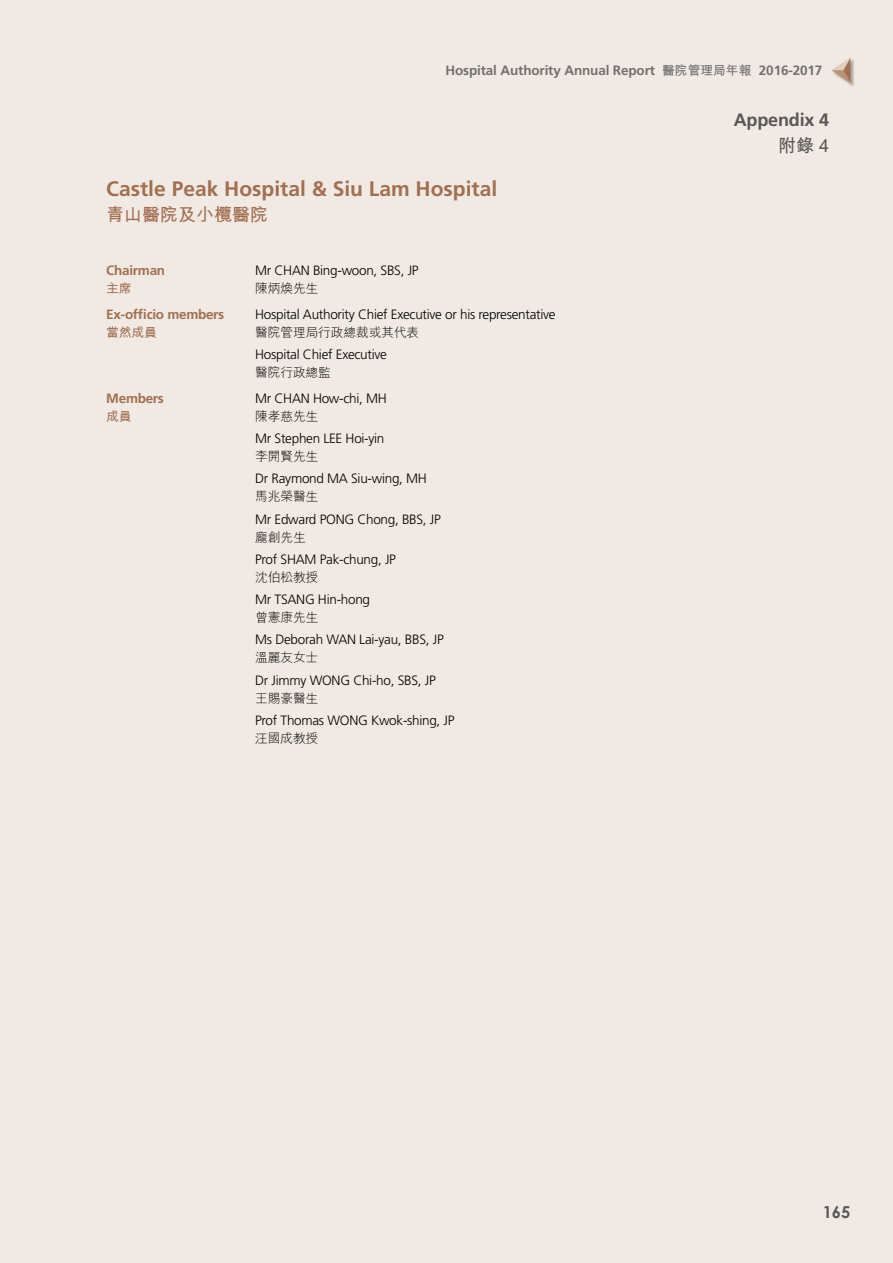
<style>
.page{position:relative;width:893px;height:1263px;background:#f1e9e3}
.page>*{position:absolute;margin:0;border:0;box-sizing:border-box;transform-origin:0 0}
.t1{font:700 21px "Frutiger";color:#a26f50}
.t2{font:700 18px/26.4px "Frutiger";letter-spacing:-.01em;color:#595757;text-align:right}
.t3{font:700 18px "M Hei HK";color:#a26f50}
.t4{font:700 16.5px "Century Gothic";color:#595757}
.t5{font:300 13.5px "Frutiger";letter-spacing:-.02em;color:#000}
.t6{font:700 13.5px "Frutiger";letter-spacing:-.01em;color:#727171}
.t7{font:700 13.5px "Frutiger";letter-spacing:-.02em;color:#a26f50}
.t8{font:300 12.75px "M Hei HK";letter-spacing:-.01em;color:#000}
.t9{font:700 12.75px "M Hei HK";letter-spacing:-.01em;color:#a26f50}
.s1{font-family:"M Hei HK";font-size:12.75px}
.s2{font-family:"M Hei HK"}
</style>
<div class="page">
<div style="left:832px;top:58px;width:23px;height:29px;background:#000;opacity:.3"></div>
<svg style="left:831px;top:58px;width:19px;height:25px"></svg>
<p class="t6" style="left:445px;top:62px;width:378px">Hospital Authority Annual Report <span class="s1">醫院管理局年報</span> 2016-2017</p>
<p class="t2" style="left:734px;top:106px;width:97px">Appendix 4<span class="s2">附錄 4</span></p>
<h3 class="t1" style="left:106px;top:177px;width:392px">Castle Peak Hospital &amp; Siu Lam Hospital</h3>
<h3 class="t3" style="left:106px;top:201px;width:163px">青山醫院及小欖醫院</h3>
<p class="t7" style="left:106px;top:262px;width:60px">Chairman</p>
<p class="t9" style="left:106px;top:279px;width:27px">主席</p>
<p class="t5" style="left:255px;top:263px;width:165px">Mr CHAN Bing-woon, SBS, JP</p>
<p class="t8" style="left:255px;top:279px;width:65px">陳炳煥先生</p>
<p class="t7" style="left:106px;top:306px;width:119px">Ex-officio members</p>
<p class="t9" style="left:106px;top:323px;width:52px">當然成員</p>
<p class="t5" style="left:255px;top:307px;width:302px">Hospital Authority Chief Executive or his representative</p>
<p class="t8" style="left:255px;top:323px;width:166px">醫院管理局行政總裁或其代表</p>
<p class="t5" style="left:255px;top:347px;width:133px">Hospital Chief Executive</p>
<p class="t8" style="left:255px;top:363px;width:77px">醫院行政總監</p>
<p class="t7" style="left:106px;top:390px;width:59px">Members</p>
<p class="t9" style="left:106px;top:407px;width:27px">成員</p>
<p class="t5" style="left:255px;top:391px;width:133px">Mr CHAN How-chi, MH</p>
<p class="t8" style="left:255px;top:407px;width:65px">陳孝慈先生</p>
<p class="t5" style="left:255px;top:431px;width:131px">Mr Stephen LEE Hoi-yin</p>
<p class="t8" style="left:255px;top:447px;width:65px">李開賢先生</p>
<p class="t5" style="left:255px;top:471px;width:173px">Dr Raymond MA Siu-wing, MH</p>
<p class="t8" style="left:255px;top:488px;width:65px">馬兆榮醫生</p>
<p class="t5" style="left:255px;top:511px;width:187px">Mr Edward PONG Chong, BBS, JP</p>
<p class="t8" style="left:255px;top:528px;width:52px">龐創先生</p>
<p class="t5" style="left:255px;top:552px;width:142px">Prof SHAM Pak-chung, JP</p>
<p class="t8" style="left:255px;top:568px;width:65px">沈伯松教授</p>
<p class="t5" style="left:255px;top:592px;width:116px">Mr TSANG Hin-hong</p>
<p class="t8" style="left:255px;top:608px;width:65px">曾憲康先生</p>
<p class="t5" style="left:255px;top:632px;width:190px">Ms Deborah WAN Lai-yau, BBS, JP</p>
<p class="t8" style="left:255px;top:649px;width:65px">溫麗友女士</p>
<p class="t5" style="left:255px;top:672px;width:182px">Dr Jimmy WONG Chi-ho, SBS, JP</p>
<p class="t8" style="left:255px;top:689px;width:65px">王賜豪醫生</p>
<p class="t5" style="left:255px;top:713px;width:201px">Prof Thomas WONG Kwok-shing, JP</p>
<p class="t8" style="left:255px;top:729px;width:65px">汪國成教授</p>
<p class="t4" style="left:823px;top:1202px;width:29px">165</p>
</div>
